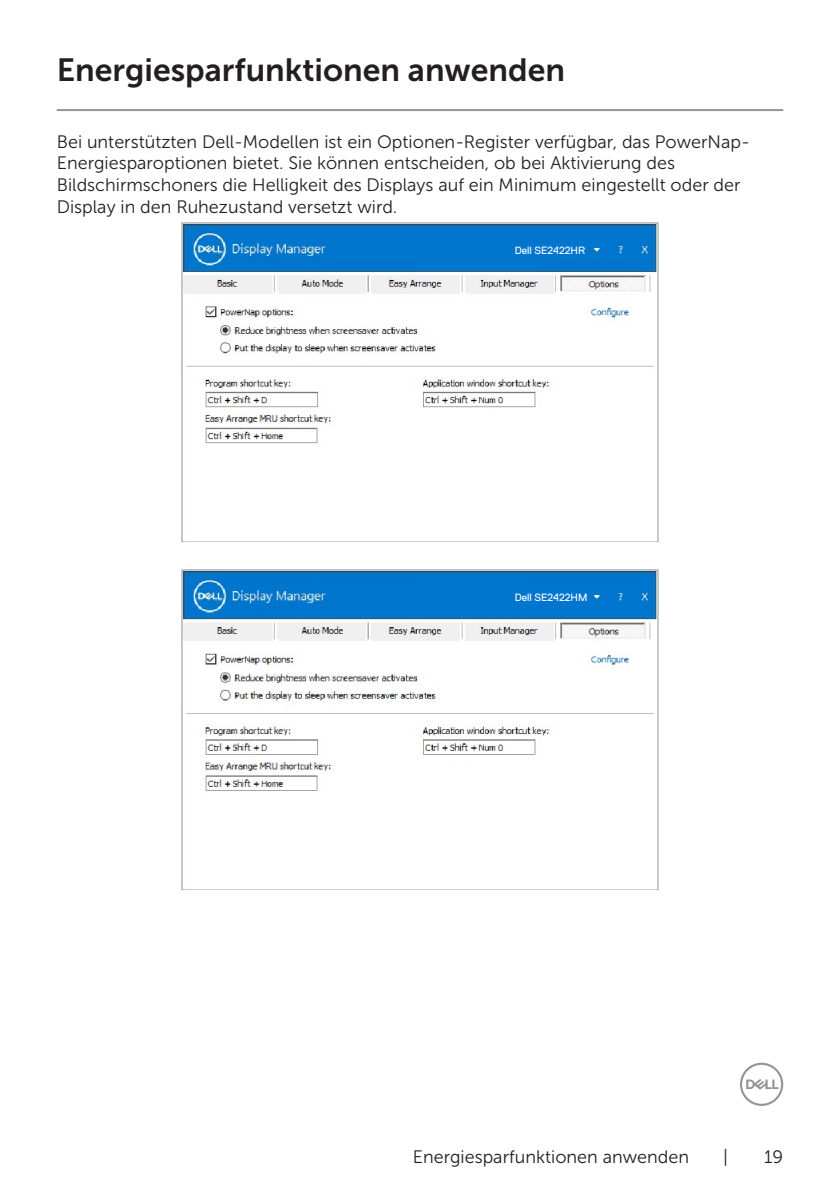
<style>
.page{position:relative;width:840px;height:1191px;background:#fff}
.page>*{position:absolute;margin:0;border:0;box-sizing:border-box;transform-origin:0 0}
.Head1{font:32px "Museo Sans For Dell 700";color:#231f20}
.t1{font:18px/21.6px "Museo Sans For Dell 300";color:#231f20}
.t2{font:10.6px "Dell Replica";color:#fff}
</style>
<div class="page">
<svg style="left:740px;top:1062px;width:42px;height:44px"></svg>
<hr style="left:57px;top:109px;width:725px;height:2px;background:#939598">
<img style="left:182px;top:222px;width:475px;height:320px">
<div style="left:516px;top:243px;width:72px;height:12px;background:#0076ce"></div>
<img style="left:182px;top:570px;width:475px;height:319px">
<div style="left:516px;top:591px;width:72px;height:12px;background:#0076ce"></div>
<p class="Head1" style="left:57px;top:52px;width:509px">Energiesparfunktionen anwenden</p>
<p class="t1" style="left:57px;top:131px;width:694px">Bei unterstützten Dell-Modellen ist ein Optionen-Register verfügbar, das PowerNap-Energiesparoptionen bietet. Sie können entscheiden, ob bei Aktivierung des Bildschirmschoners die Helligkeit des Displays auf ein Minimum eingestellt oder der Display in den Ruhezustand versetzt wird.</p>
<p class="t2" style="left:514px;top:244px;width:72px">Dell SE2422HR</p>
<p class="t2" style="left:514px;top:591px;width:74px">Dell SE2422HM</p>
<p class="t1" style="left:412px;top:1145px;width:278px">Energiesparfunktionen anwenden</p>
<p class="t1" style="left:722px;top:1145px;width:6px">|</p>
<p class="t1" style="left:763px;top:1145px;width:21px">19</p>
</div>
